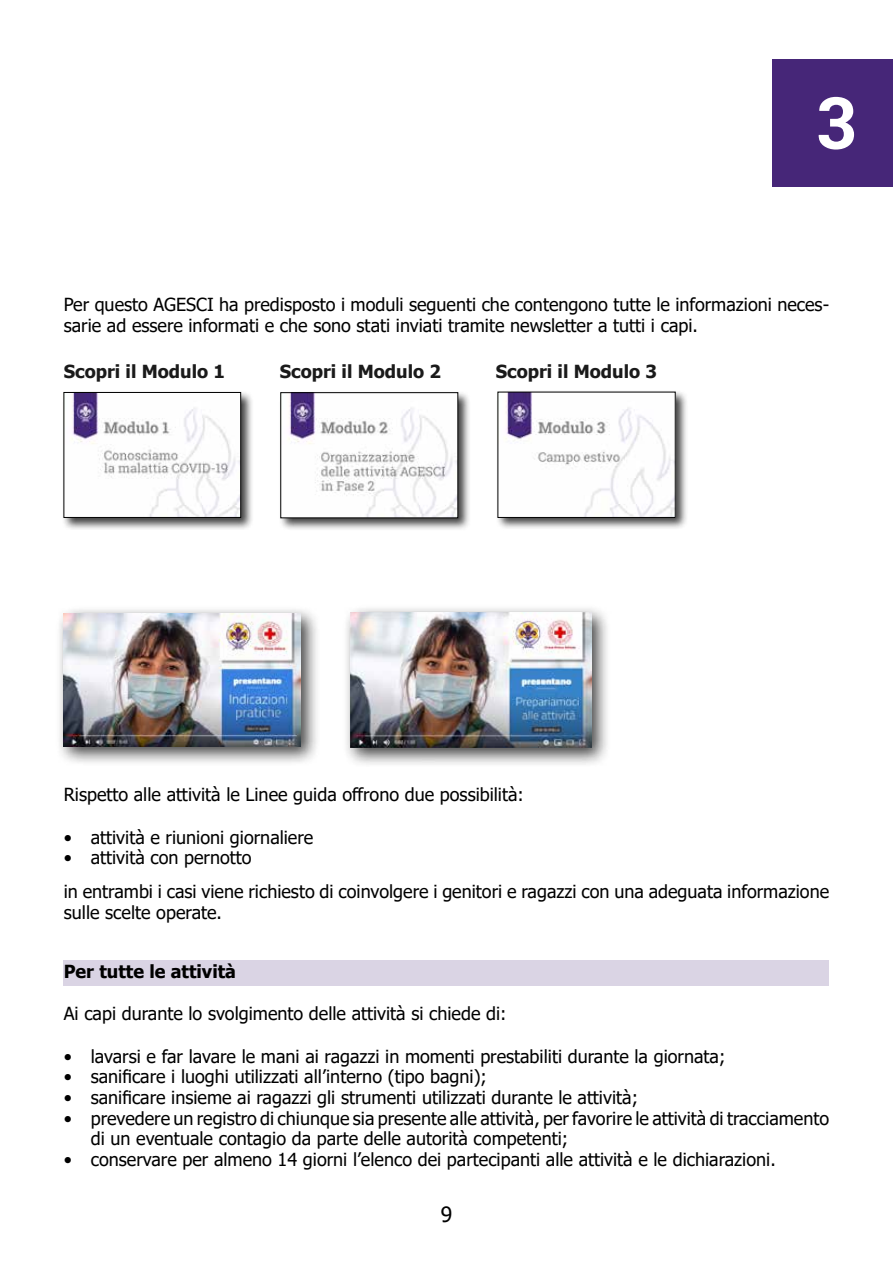
<style>
.page{position:relative;width:893px;height:1263px;background:#fff}
.page>*{position:absolute;margin:0;border:0;box-sizing:border-box;transform-origin:0 0}
.t1{font:700 72px "Roboto Slab";color:#fff}
.t2{font:21px "Tahoma";color:#000}
.t3{font:18px/20.7px "Tahoma";color:#000}
.t4{font:700 18px "Tahoma";color:#1a1a1a}
.t5{font:700 18px "Tahoma";color:#000}
</style>
<div class="page">
<div style="left:772px;top:59px;width:121px;height:128px;background:#462678"></div>
<div style="left:64px;top:960px;width:765px;height:26px;background:#dad4e4"></div>
<div style="left:62px;top:390px;width:192px;height:140px;background:#000;opacity:.75"></div>
<img style="left:66px;top:394px;width:173px;height:121px">
<div style="left:64px;top:392px;width:177px;height:125px;border:1px solid #000"></div>
<div style="left:279px;top:391px;width:192px;height:140px;background:#000;opacity:.75"></div>
<img style="left:283px;top:395px;width:173px;height:121px">
<div style="left:496px;top:390px;width:192px;height:140px;background:#000;opacity:.75"></div>
<img style="left:500px;top:394px;width:173px;height:121px">
<div style="left:342px;top:604px;width:269px;height:164px;background:#000;opacity:.75"></div>
<img style="left:350px;top:612px;width:241px;height:135px">
<div style="left:56px;top:605px;width:264px;height:161px;background:#000;opacity:.75"></div>
<img style="left:64px;top:614px;width:236px;height:132px">
<h1 class="t1" style="left:817px;top:73px;width:41px">3</h1>
<p class="t3" style="left:64px;top:296px;width:767px">Per questo AGESCI ha predisposto i moduli seguenti che contengono tutte le informazioni neces&shy;sarie ad essere informati e che sono stati inviati tramite newsletter a tutti i capi.</p>
<p class="t4" style="left:64px;top:359px;width:163px">Scopri il Modulo 1</p>
<p class="t4" style="left:280px;top:359px;width:163px">Scopri il Modulo 2</p>
<p class="t4" style="left:496px;top:359px;width:163px">Scopri il Modulo 3</p>
<p class="t3" style="left:64px;top:785px;width:462px">Rispetto alle attività le Linee guida offrono due possibilità:</p>
<p class="t3" style="left:64px;top:828px;width:251px">• attività e riunioni giornaliere</p>
<p class="t3" style="left:64px;top:842px;width:767px;line-height:33.5px">• attività con pernotto<br>in entrambi i casi viene richiesto di coinvolgere i genitori e ragazzi con una adeguata informazione</p>
<p class="t3" style="left:64px;top:903px;width:160px">sulle scelte operate.</p>
<p class="t5" style="left:64px;top:959px;width:174px">Per tutte le attività</p>
<p class="t3" style="left:64px;top:1004px;width:444px">Ai capi durante lo svolgimento delle attività si chiede di:</p>
<p class="t3" style="left:64px;top:1047px;width:663px">• lavarsi e far lavare le mani ai ragazzi in momenti prestabiliti durante la giornata;</p>
<p class="t3" style="left:64px;top:1067px;width:425px">• sanificare i luoghi utilizzati all’interno (tipo bagni);</p>
<p class="t3" style="left:64px;top:1088px;width:576px">• sanificare insieme ai ragazzi gli strumenti utilizzati durante le attività;</p>
<p class="t3" style="left:91px;top:1109px;width:740px;text-indent:-27px">• prevedere un registro di chiunque sia presente alle attività, per favorire le attività di tracciamento di un eventuale contagio da parte delle autorità competenti;</p>
<p class="t3" style="left:64px;top:1150px;width:713px">• conservare per almeno 14 giorni l’elenco dei partecipanti alle attività e le dichiarazioni.</p>
<p class="t2" style="left:441px;top:1200px;width:13px">9</p>
</div>
